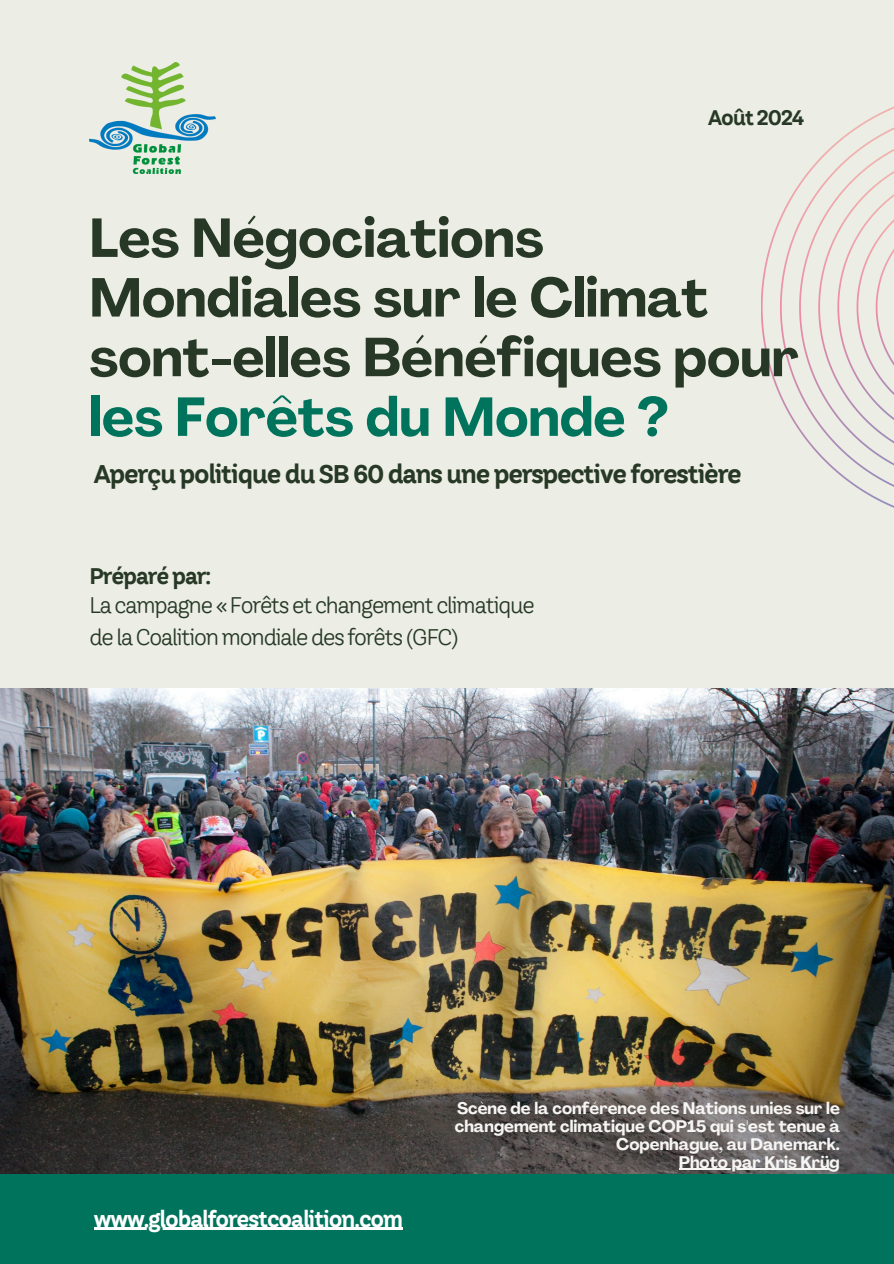
<style>
.page{position:relative;width:894px;height:1264px;background:#fff}
.page>*{position:absolute;margin:0;border:0;box-sizing:border-box;transform-origin:0 0}
.t1{font:700 54px/59.7px "Agrandir";color:#273926}
.t2{font:700 25.5px "TT Hazelnuts";letter-spacing:-.05em;color:#273926}
.t3{font:22.5px/31.5px "TT Hazelnuts";letter-spacing:-.05em;color:#273926}
.t4{font:700 22.5px "TT Hazelnuts";letter-spacing:-.05em;color:#fff}
.t5{font:700 22.5px "TT Hazelnuts";letter-spacing:-.05em;color:#273926}
.t6{font:700 21px "TT Hazelnuts";letter-spacing:-.05em;color:#273926}
.t7{font:700 16.5px/18px "Agrandir";color:#f6f5f3;text-align:right}
.s1{color:#00735c}
</style>
<div class="page">
<div style="left:0;top:0;width:893px;height:1263px;background:#ecede4"></div>
<img style="left:0;top:688px;width:893px;height:486px">
<div style="left:0;top:1174px;width:893px;height:89px;background:#00735c"></div>
<img style="left:89px;top:62px;width:126px;height:112px">
<hr style="left:94px;top:1227px;width:308px;height:2px;background:#fff">
<svg style="left:761px;top:107px;width:132px;height:401px"></svg>
<hr style="left:678px;top:1168px;width:151px;height:1px;background:#f6f5f3">
<h1 class="t6" style="left:708px;top:104px;width:97px">Août 2024</h1>
<h2 class="t1" style="left:89px;top:213px;width:711px">Les Négociations<br>Mondiales sur le Climat sont-elles Bénéfiques pour <span class="s1">les Forêts du Monde ?</span></h2>
<p class="t2" style="left:94px;top:458px;width:649px">Aperçu politique du SB 60 dans une perspective forestière</p>
<h4 class="t5" style="left:89px;top:562px;width:123px">Préparé par:</h4>
<h3 class="t3" style="left:89px;top:589px;width:447px">La campagne « Forêts et changement climatique de la Coalition mondiale des forêts (GFC)</h3>
<h3 class="t4" style="left:94px;top:1204px;width:311px">www.globalforestcoalition.com</h3>
<p class="t7" style="left:454px;top:1100px;width:386px">Scène de la conférence des Nations unies sur le changement climatique COP15 qui s'est tenue à<br>Copenhague, au Danemark.</p>
<p class="t7" style="left:678px;top:1154px;width:163px">Photo par Kris Krüg</p>
</div>
